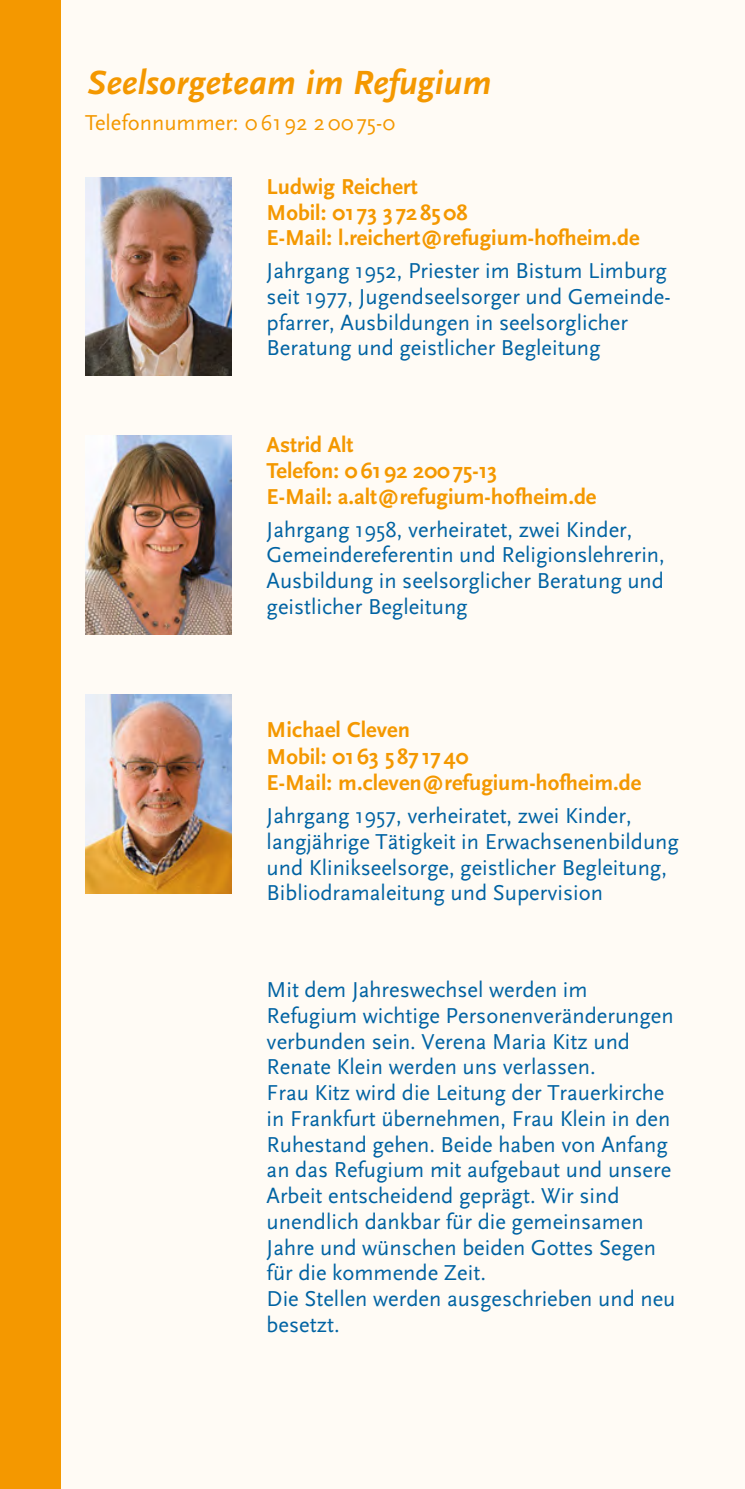
<style>
.page{position:relative;width:745px;height:1489px;background:#fff}
.page>*{position:absolute;margin:0;border:0;box-sizing:border-box;transform-origin:0 0}
.Fließtext{font:italic 700 35px "Mtud Scala Sans";color:#f49800}
.t1{font:22.5px/25.8px "Mtud Scala Sans";color:#0063a3}
.Person{font:700 22.5px/25.8px "Mtud Scala Sans";color:#f49800}
.Person-2{font:22.5px "Mtud Scala Sans";color:#f49800}
</style>
<div class="page">
<div style="left:0;top:0;width:744px;height:1488px;background:#fffbf5"></div>
<div style="left:0;top:0;width:60px;height:1488px;background:#f49800"></div>
<img style="left:85px;top:695px;width:146px;height:198px">
<img style="left:85px;top:436px;width:146px;height:198px">
<img style="left:85px;top:177px;width:146px;height:199px">
<p class="Fließtext" style="left:88px;top:63px;width:405px">Seelsorgeteam im Refugium</p>
<p class="Person-2" style="left:85px;top:110px;width:311px">Telefonnummer: 06192 20075-0</p>
<p class="Person" style="left:266px;top:174px;width:374px">Ludwig Reichert<br>Mobil: 01 73 3 72 8508<br>E-Mail: l.reichert@refugium-hofheim.de</p>
<p class="t1" style="left:266px;top:258px;width:405px">Jahrgang 1952, Priester im Bistum Limburg seit 1977, Jugendseelsorger und Gemeinde&shy;pfarrer, Ausbildungen in seelsorglicher Beratung und geistlicher Begleitung</p>
<p class="Person" style="left:266px;top:432px;width:331px">Astrid Alt<br>Telefon: 06192 20075-13<br>E-Mail: a.alt@refugium-hofheim.de</p>
<p class="t1" style="left:266px;top:516px;width:399px">Jahrgang 1958, verheiratet, zwei Kinder, Gemeindereferentin und Religionslehrerin, Ausbildung in seelsorglicher Beratung und geistlicher Begleitung</p>
<p class="Person" style="left:266px;top:717px;width:376px">Michael Cleven<br>Mobil: 0163 5 87 1740<br>E-Mail: m.cleven@refugium-hofheim.de</p>
<p class="t1" style="left:266px;top:803px;width:413px">Jahrgang 1957, verheiratet, zwei Kinder, langjährige Tätigkeit in Erwachsenenbildung und Klinikseelsorge, geistlicher Begleitung, Bibliodramaleitung und Supervision</p>
<p class="t1" style="left:266px;top:977px;width:410px">Mit dem Jahreswechsel werden im Refugium wichtige Personenveränderungen verbunden sein. Verena Maria Kitz und Renate Klein werden uns verlassen.<br>Frau Kitz wird die Leitung der Trauerkirche in Frankfurt übernehmen, Frau Klein in den Ruhestand gehen. Beide haben von Anfang an das Refugium mit aufgebaut und unsere Arbeit entscheidend geprägt. Wir sind unendlich dankbar für die gemeinsamen Jahre und wünschen beiden Gottes Segen für die kommende Zeit.<br>Die Stellen werden ausgeschrieben und neu besetzt.</p>
</div>
